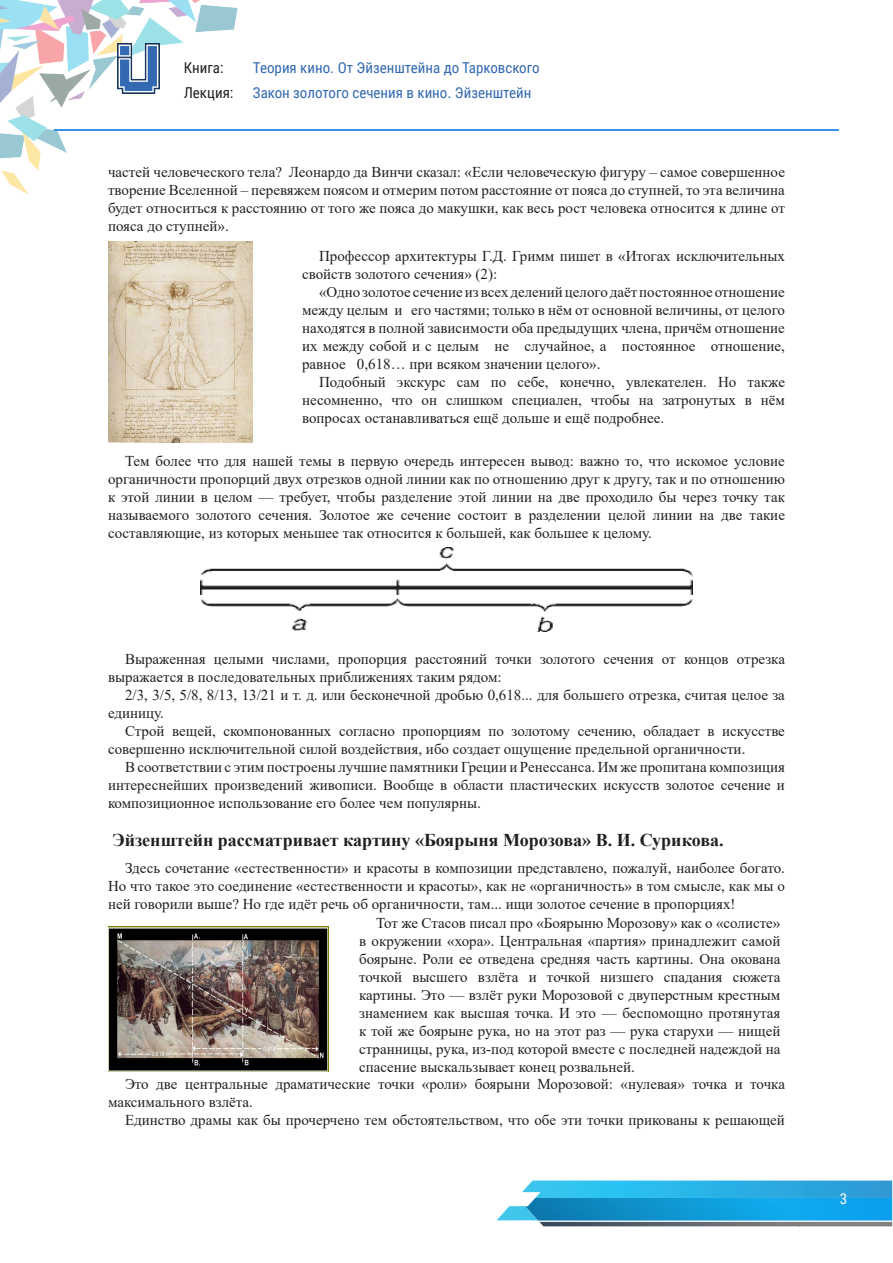
<style>
.page{position:relative;width:893px;height:1263px;background:#fff}
.page>*{position:absolute;margin:0;border:0;box-sizing:border-box;transform-origin:0 0}
.tema{font:700 18px "Times New Roman";color:#231f20}
.t1{font:15px/18px "Times New Roman";color:#231f20;text-align:justify}
.t2{font:15px/25.5px "Roboto Condensed";color:#3269b1}
.t3{font:15px/25.5px "Roboto Condensed";color:#231f20}
.t4{font:15px "Roboto Condensed";color:#fff}
</style>
<div class="page">
<svg style="left:497px;top:1180px;width:395px;height:46px;background:#5bb6d9"></svg>
<img style="left:525px;top:1198px;width:367px;height:22px">
<img style="left:0;top:0;width:238px;height:195px">
<hr style="left:54px;top:129px;width:785px;height:2px;background:#3b91e8">
<img style="left:118px;top:44px;width:41px;height:49px">
<img style="left:108px;top:241px;width:145px;height:201px">
<img style="left:200px;top:547px;width:493px;height:84px">
<img style="left:108px;top:926px;width:221px;height:145px">
<p class="t3" style="left:184px;top:54px;width:51px">Книга:<br>Лекция:</p>
<p class="t2" style="left:253px;top:54px;width:288px">Теория кино. От Эйзенштейна до Тарковского<br>Закон золотого сечения в кино. Эйзенштейн</p>
<p class="t1" style="left:108px;top:163px;width:678px">частей человеческого тела? Леонардо да Винчи сказал: «Если человеческую фигуру – самое совершенное творение Вселенной – перевяжем поясом и отмерим потом расстояние от пояса до ступней, то эта величина будет относиться к расстоянию от того же пояса до макушки, как весь рост человека относится к длине от пояса до ступней».</p>
<p class="t1" style="left:302px;top:247px;width:484px;text-indent:17px">Профессор архитектуры Г.Д. Гримм пишет в «Итогах исключительных свойств золотого сечения» (2):</p>
<p class="t1" style="left:302px;top:283px;width:484px;text-indent:17px">«Одно золотое сечение из всех делений целого даёт постоянное отношение между целым и его частями; только в нём от основной величины, от целого находятся в полной зависимости оба предыдущих члена, причём отношение их между собой и с целым не случайное, а постоянное отношение, равное 0,618… при всяком значении целого».</p>
<p class="t1" style="left:302px;top:373px;width:484px;text-indent:17px">Подобный экскурс сам по себе, конечно, увлекателен. Но также несомненно, что он слишком специален, чтобы на затронутых в нём вопросах останавливаться ещё дольше и ещё подробнее.</p>
<p class="t1" style="left:108px;top:451px;width:678px;text-indent:17px">Тем более что для нашей темы в первую очередь интересен вывод: важно то, что искомое условие органичности пропорций двух отрезков одной линии как по отношению друг к другу, так и по отношению к этой линии в целом — требует, чтобы разделение этой линии на две проходило бы через точку так называемого золотого сечения. Золотое же сечение состоит в разделении целой линии на две такие составляющие, из которых меньшее так относится к большей, как большее к целому.</p>
<p class="t1" style="left:108px;top:649px;width:678px;text-indent:17px">Выраженная целыми числами, пропорция расстояний точки золотого сечения от концов отрезка выражается в последовательных приближениях таким рядом:</p>
<p class="t1" style="left:108px;top:685px;width:678px;text-indent:17px">2/3, 3/5, 5/8, 8/13, 13/21 и т. д. или бесконечной дробью 0,618... для большего отрезка, считая целое за единицу.</p>
<p class="t1" style="left:108px;top:721px;width:678px;text-indent:17px">Строй вещей, скомпонованных согласно пропорциям по золотому сечению, обладает в искусстве совершенно исключительной силой воздействия, ибо создает ощущение предельной органичности.</p>
<p class="t1" style="left:108px;top:757px;width:678px;text-indent:17px">В соответствии с этим построены лучшие памятники Греции и Ренессанса. Им же пропитана композиция интереснейших произведений живописи. Вообще в области пластических искусств золотое сечение и композиционное использование его более чем популярны.</p>
<p class="tema" style="left:112px;top:827px;width:613px">Эйзенштейн рассматривает картину «Боярыня Морозова» В. И. Сурикова.</p>
<p class="t1" style="left:108px;top:858px;width:678px;text-indent:17px">Здесь сочетание «естественности» и красоты в композиции представлено, пожалуй, наиболее богато.<br>Но что такое это соединение «естественности и красоты», как не «органичность» в том смысле, как мы о ней говорили выше? Но где идёт речь об органичности, там... ищи золотое сечение в пропорциях!</p>
<p class="t1" style="left:359px;top:914px;width:423px;text-indent:17px">Тот же Стасов писал про «Боярыню Морозову» как о «солисте» в окружении «хора». Центральная «партия» принадлежит самой боярыне. Роли ее отведена средняя часть картины. Она окована точкой высшего взлёта и точкой низшего спадания сюжета картины. Это — взлёт руки Морозовой с двуперстным крестным знамением как высшая точка. И это — беспомощно протянутая к той же боярыне рука, но на этот раз — рука старухи — нищей странницы, рука, из-под которой вместе с последней надеждой на спасение выскальзывает конец розвальней.</p>
<p class="t1" style="left:108px;top:1074px;width:678px;text-indent:17px">Это две центральные драматические точки «роли» боярыни Морозовой: «нулевая» точка и точка максимального взлёта.</p>
<p class="t1" style="left:125px;top:1110px;width:661px">Единство драмы как бы прочерчено тем обстоятельством, что обе эти точки прикованы к решающей</p>
<p class="t4" style="left:840px;top:1188px;width:9px">3</p>
</div>
